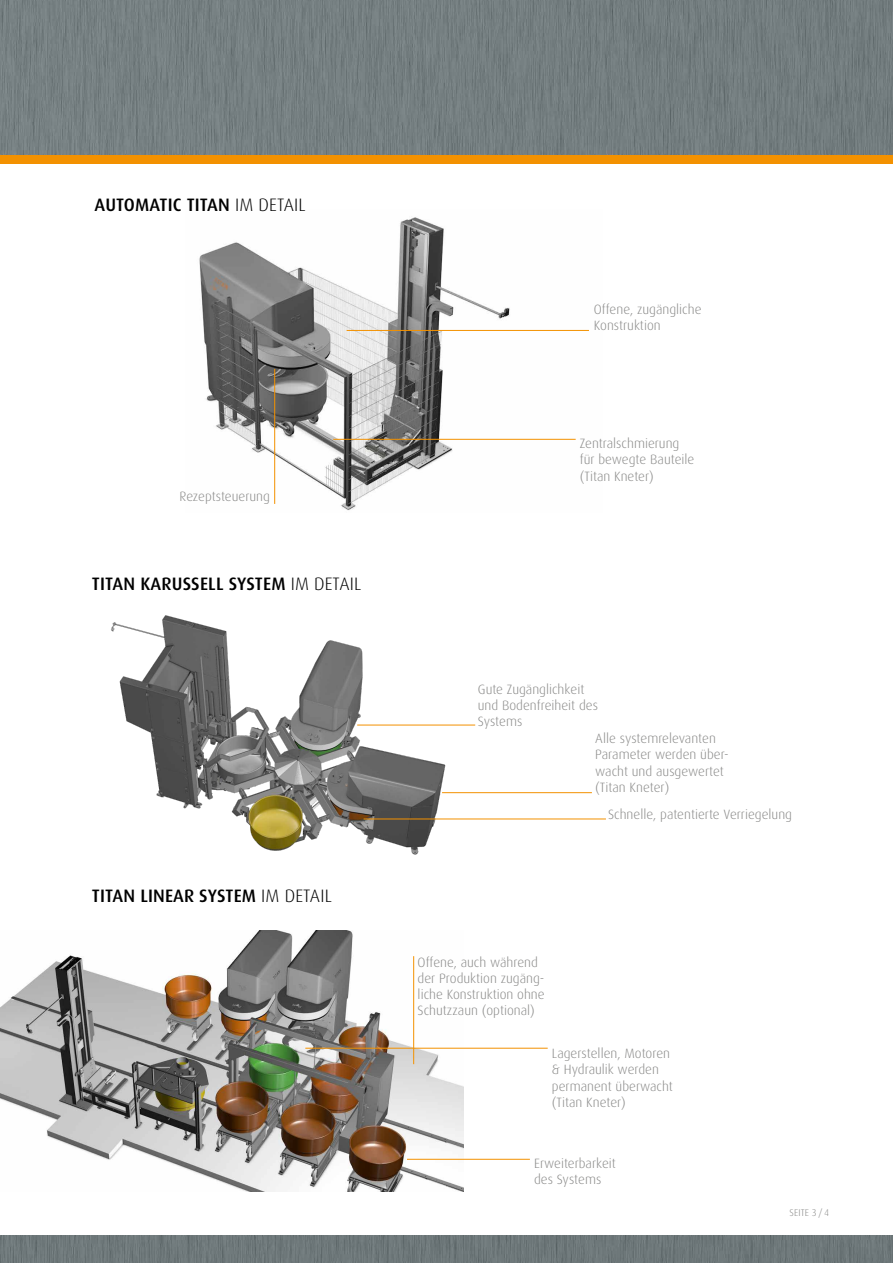
<style>
.page{position:relative;width:893px;height:1263px;background:#fff}
.page>*{position:absolute;margin:0;border:0;box-sizing:border-box;transform-origin:0 0}
.t1{font:500 18px "Dax Pro";letter-spacing:.01em;color:#000}
.t2{font:300 13.5px/16.2px "Dax Pro";color:#878786}
.t3{font:300 9.75px "Dax Pro";letter-spacing:.01em;color:#878786}
.s1{font-weight:300}
</style>
<div class="page">
<img style="left:0;top:0;width:893px;height:1263px">
<div style="left:0;top:160px;width:893px;height:1075px;background:#fff"></div>
<div style="left:0;top:156px;width:893px;height:8px;background:#f39100"></div>
<img style="left:199px;top:217px;width:390px;height:294px">
<img style="left:0;top:930px;width:463px;height:261px">
<hr style="left:413px;top:956px;width:1px;height:108px;background:#f39100">
<hr style="left:305px;top:1048px;width:243px;height:1px;background:#f39100">
<hr style="left:407px;top:1159px;width:123px;height:1px;background:#f39100">
<img style="left:111px;top:615px;width:341px;height:240px">
<hr style="left:274px;top:369px;width:1px;height:135px;background:#f39100">
<hr style="left:347px;top:330px;width:242px;height:1px;background:#f39100">
<hr style="left:333px;top:439px;width:243px;height:1px;background:#f39100">
<hr style="left:357px;top:725px;width:118px;height:1px;background:#f39100">
<hr style="left:442px;top:792px;width:150px;height:1px;background:#f39100">
<hr style="left:364px;top:819px;width:242px;height:1px;background:#f39100">
<h1 class="t1" style="left:95px;top:193px;width:213px">AUTOMATIC TITAN <span class="s1">IM DETAIL</span></h1>
<p class="t2" style="left:179px;top:488px;width:92px">Rezeptsteuerung</p>
<h1 class="t1" style="left:92px;top:573px;width:271px">TITAN KARUSSELL SYSTEM <span class="s1">IM DETAIL</span></h1>
<h1 class="t1" style="left:92px;top:884px;width:241px">TITAN LINEAR SYSTEM <span class="s1">IM DETAIL</span></h1>
<p class="t2" style="left:594px;top:301px;width:109px">Offene, zugängliche<br>Konstruktion</p>
<p class="t2" style="left:580px;top:435px;width:116px">Zentralschmierung für bewegte Bauteile (Titan Kneter)</p>
<p class="t2" style="left:478px;top:681px;width:122px">Gute Zugänglichkeit und Bodenfreiheit des<br>Systems</p>
<p class="t2" style="left:595px;top:730px;width:135px">Alle systemrelevanten<br>Parameter werden über&shy;wacht und ausgewertet (Titan Kneter)</p>
<p class="t2" style="left:608px;top:806px;width:185px">Schnelle, patentierte Verriegelung</p>
<p class="t2" style="left:418px;top:953px;width:129px">Offene, auch während der Produktion zugäng&shy;liche Konstruktion ohne<br>Schutzzaun (optional)</p>
<p class="t2" style="left:552px;top:1045px;width:122px">Lagerstellen, Motoren &amp; Hydraulik werden permanent überwacht (Titan Kneter)</p>
<p class="t2" style="left:534px;top:1155px;width:83px">Erweiterbarkeit des Systems</p>
<p class="t3" style="left:789px;top:1206px;width:41px">SEITE 3 / 4</p>
</div>
